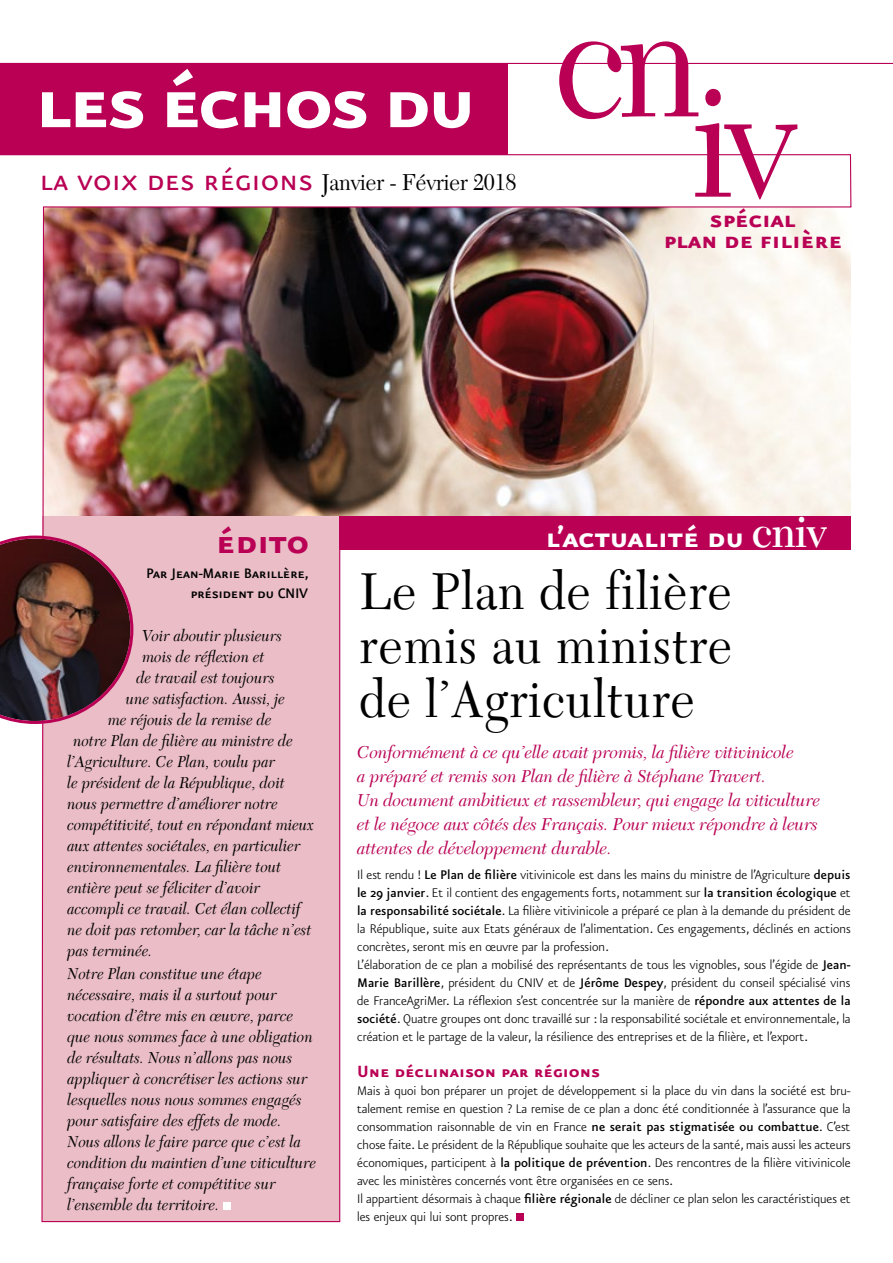
<style>
.page{position:relative;width:893px;height:1263px;background:#fff}
.page>*{position:absolute;margin:0;border:0;box-sizing:border-box;transform-origin:0 0}
.t1{font:88.5px "Eureka Sans Bold Caps";letter-spacing:-.05em;color:#fff}
.t2{font:54px/54px "New Caledonia";letter-spacing:.02em;color:#000;text-align:justify;scale:.92 1}
.t3{font:40.5px "Eureka Sans Bold Caps";letter-spacing:-.01em;color:#b90054}
.t4{font:34.2px "Eureka Sans Bold Caps";letter-spacing:-.01em;color:#fff}
.t5{font:28.5px/21px "Eureka Sans Bold Caps";letter-spacing:-.01em;color:#b90054;text-align:center}
.t6{font:24px "New Caledonia";letter-spacing:-.01em;color:#000;scale:.92 1}
.t7{font:19.5px "Eureka Sans Bold Caps";color:#b90054}
.t8{font:italic 18px/24px "New Caledonia";letter-spacing:-.01em;color:#b90054}
.t9{font:italic 16.5px/21px "New Caledonia";color:#000;scale:.94 1}
.t10{font:16.5px/19.5px "Eureka Sans Medium Caps";letter-spacing:-.02em;color:#000;text-align:right}
.t11{font:300 15px/18px "Eureka Sans";color:#000}
.s1{font-family:"Eureka Sans Regular Caps";font-size:36px;color:#b90054}
.s2{font-family:"New Caledonia";font-weight:600;font-size:46.8px}
.s3{font-weight:500}
</style>
<div class="page">
<img style="left:0;top:62px;width:893px;height:1161px">
<svg style="left:559px;top:41px;width:238px;height:158px"></svg>
<img style="left:0;top:535px;width:133px;height:189px">
<div style="left:516px;top:1213px;width:8px;height:8px;background:#b90054"></div>
<div style="left:223px;top:1202px;width:8px;height:8px;background:#fff"></div>
<h1 class="t1" style="left:34px;top:57px;width:444px">les échos du</h1>
<h3 class="t6" style="left:39px;top:168px;width:520px"><span class="s1">la voix des régions</span> Janvier - Février 2018</h3>
<h3 class="t5" style="left:663px;top:209px;width:180px">spécial<br>plan de filière</h3>
<h3 class="t3" style="left:216px;top:521px;width:95px">édito</h3>
<h3 class="t4" style="left:545px;top:520px;width:283px">l’actualité du <span class="s2">cniv</span></h3>
<p class="t10" style="left:146px;top:564px;width:164px">Par Jean-Marie Barillère, président du CNIV</p>
<p class="t9" style="left:142px;top:626px;width:150px">Voir aboutir plusieurs</p>
<p class="t9" style="left:142px;top:647px;width:132px">mois de réflexion et</p>
<p class="t9" style="left:136px;top:668px;width:149px">de travail est toujours</p>
<p class="t9" style="left:126px;top:689px;width:171px">une satisfaction. Aussi, je</p>
<p class="t9" style="left:108px;top:710px;width:176px">me réjouis de la remise de</p>
<p class="t9" style="left:73px;top:731px;width:235px">notre Plan de filière au ministre de</p>
<p class="t9" style="left:67px;top:752px;width:222px">l’Agriculture. Ce Plan, voulu par</p>
<p class="t9" style="left:67px;top:773px;width:233px">le président de la République, doit</p>
<p class="t9" style="left:67px;top:794px;width:226px">nous permettre d’améliorer notre</p>
<p class="t9" style="left:67px;top:815px;width:264px">compétitivité, tout en répondant mieux</p>
<p class="t9" style="left:67px;top:836px;width:249px">aux attentes sociétales, en particulier</p>
<p class="t9" style="left:67px;top:857px;width:229px">environnementales. La filière tout</p>
<p class="t9" style="left:67px;top:878px;width:206px">entière peut se féliciter d’avoir</p>
<p class="t9" style="left:67px;top:899px;width:250px">accompli ce travail. Cet élan collectif</p>
<p class="t9" style="left:67px;top:920px;width:261px">ne doit pas retomber, car la tâche n’est</p>
<p class="t9" style="left:67px;top:941px;width:92px">pas terminée.</p>
<p class="t9" style="left:67px;top:964px;width:266px">Notre Plan constitue une étape nécessaire, mais il a surtout pour vocation d’être mis en œuvre, parce que nous sommes face à une obligation de résultats. Nous n’allons pas nous appliquer à concrétiser les actions sur lesquelles nous nous sommes engagés pour satisfaire des effets de mode.<br>Nous allons le faire parce que c’est la condition du maintien d’une viticulture française forte et compétitive sur l’ensemble du territoire.</p>
<h2 class="t2" style="left:359px;top:565px;width:407px">Le Plan de filière remis au ministre de l’Agriculture</h2>
<p class="t8" style="left:357px;top:741px;width:465px">Conformément à ce qu’elle avait promis, la filière vitivinicole<br>a préparé et remis son Plan de filière à Stéphane Travert.<br>Un document ambitieux et rassembleur, qui engage la viticulture et le négoce aux côtés des Français. Pour mieux répondre à leurs attentes de développement durable.</p>
<p class="t11" style="left:357px;top:866px;width:495px">Il est rendu ! <span class="s3">Le Plan de filière</span> vitivinicole est dans les mains du ministre de l’Agriculture <span class="s3">depuis le 29 janvier</span>. Et il contient des engagements forts, notamment sur <span class="s3">la transition écologique</span> et <span class="s3">la responsabilité sociétale</span>. La filière vitivinicole a préparé ce plan à la demande du président de la République, suite aux Etats généraux de l’alimentation. Ces engagements, déclinés en actions concrètes, seront mis en œuvre par la profession.<br>L’élaboration de ce plan a mobilisé des représentants de tous les vignobles, sous l’égide de <span class="s3">Jean-Marie Barillère</span>, président du CNIV et de <span class="s3">Jérôme Despey</span>, président du conseil spécialisé vins de FranceAgriMer. La réflexion s’est concentrée sur la manière de <span class="s3">répondre aux attentes de la société</span>. Quatre groupes ont donc travaillé sur : la responsabilité sociétale et environnementale, la création et le partage de la valeur, la résilience des entreprises et de la filière, et l’export.</p>
<h3 class="t7" style="left:357px;top:1062px;width:244px">Une déclinaison par régions</h3>
<p class="t11" style="left:357px;top:1082px;width:495px">Mais à quoi bon préparer un projet de développement si la place du vin dans la société est bru&shy;talement remise en question ? La remise de ce plan a donc été conditionnée à l’assurance que la consommation raisonnable de vin en France <span class="s3">ne serait pas stigmatisée ou combattue</span>. C’est chose faite. Le président de la République souhaite que les acteurs de la santé, mais aussi les acteurs économiques, participent à <span class="s3">la politique de prévention</span>. Des rencontres de la filière vitivinicole avec les ministères concernés vont être organisées en ce sens.<br>Il appartient désormais à chaque <span class="s3">filière régionale</span> de décliner ce plan selon les caractéristiques et les enjeux qui lui sont propres.</p>
</div>
